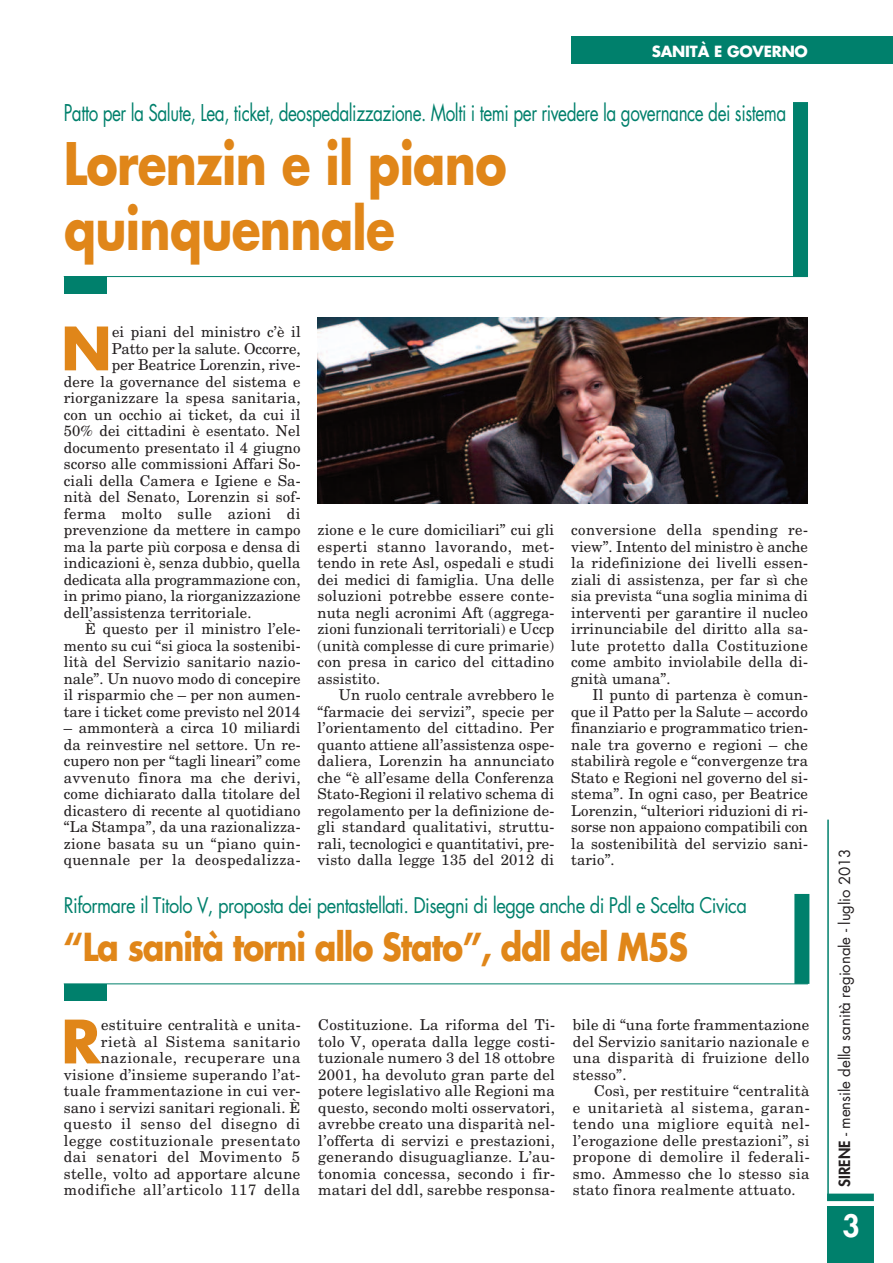
<style>
.page{position:relative;width:893px;height:1263px;background:#fff}
.page>*{position:absolute;margin:0;border:0;box-sizing:border-box;transform-origin:0 0}
.t1{font:700 58.2px "Futura";color:#e08619}
.t2{font:700 57px/64.5px "Futura";letter-spacing:-.015em;color:#e08619;scale:.83 1}
.t3{font:700 37.5px "Futura";letter-spacing:-.035em;color:#e08619;scale:.85 1}
.t4{font:800 30px "Futura";color:#fff}
.t5{font:22.5px "Futura";letter-spacing:-.025em;color:#00806c;scale:.76 1}
.t6{font:21px "Futura";letter-spacing:-.03em;color:#00806c;scale:.87 1}
.t7{font:15px/16.5px "New Century Schlbk";letter-spacing:.01em;color:#231f20;text-align:justify}
.t8{font:15px/16.5px "New Century Schlbk";letter-spacing:.04em;color:#231f20;text-align:right}
.t9{font:15px "Futura";letter-spacing:-.005em;color:#231f20}
.t10{font:15px "New Century Schlbk";letter-spacing:.03em;color:#231f20}
.t11{font:700 15px "Futura";letter-spacing:-.015em;color:#fff}
.s1{font-weight:800}
</style>
<div class="page">
<div style="left:827px;top:1193px;width:47px;height:8px;background:#00806c"></div>
<hr style="left:827px;top:820px;width:2px;height:381px;background:#00806c">
<div style="left:827px;top:1207px;width:47px;height:56px;background:#00806c"></div>
<div style="left:571px;top:37px;width:322px;height:27px;background:#00806c"></div>
<div style="left:64px;top:276px;width:42px;height:17px;background:#00806c"></div>
<hr style="left:64px;top:276px;width:744px;height:1px;background:#00806c">
<div style="left:793px;top:102px;width:15px;height:175px;background:#00806c"></div>
<div style="left:64px;top:984px;width:42px;height:16px;background:#00806c"></div>
<hr style="left:64px;top:983px;width:744px;height:1px;background:#00806c">
<div style="left:794px;top:894px;width:15px;height:90px;background:#00806c"></div>
<img style="left:317px;top:317px;width:491px;height:186px">
<p class="t11" style="left:652px;top:44px;width:158px">SANITÀ E GOVERNO</p>
<h3 class="t5" style="left:64px;top:102px;width:952px">Patto per la Salute, Lea, ticket, deospedalizzazione. Molti i temi per rivedere la governance dei sistema</h3>
<h2 class="t2" style="left:64px;top:137px;width:535px">Lorenzin e il piano quinquennale</h2>
<h1 class="t1" style="left:61px;top:322px;width:52px">N</h1>
<p class="t7" style="left:112px;top:324px;width:190px">ei piani del ministro c’è il</p>
<p class="t7" style="left:112px;top:340px;width:190px">Patto per la salute. Occorre,</p>
<p class="t7" style="left:112px;top:357px;width:190px">per Beatrice Lorenzin, rive-</p>
<p class="t7" style="left:64px;top:373px;width:238px">dere la governance del sistema e</p>
<p class="t7" style="left:64px;top:390px;width:238px">riorganizzare la spesa sanitaria,</p>
<p class="t7" style="left:64px;top:406px;width:238px">con un occhio ai ticket, da cui il</p>
<p class="t7" style="left:64px;top:423px;width:238px">50% dei cittadini è esentato. Nel</p>
<p class="t7" style="left:64px;top:439px;width:238px">documento presentato il 4 giugno</p>
<p class="t7" style="left:64px;top:456px;width:238px">scorso alle commissioni Affari So-</p>
<p class="t7" style="left:64px;top:472px;width:238px">ciali della Camera e Igiene e Sa-</p>
<p class="t7" style="left:64px;top:489px;width:238px">nità del Senato, Lorenzin si sof-</p>
<p class="t10" style="left:64px;top:505px;width:238px">ferma molto sulle azioni di</p>
<p class="t7" style="left:64px;top:522px;width:238px">prevenzione da mettere in campo</p>
<p class="t7" style="left:64px;top:538px;width:238px">ma la parte più corposa e densa di</p>
<p class="t7" style="left:64px;top:555px;width:238px">indicazioni è, senza dubbio, quella</p>
<p class="t7" style="left:64px;top:571px;width:238px">dedicata alla programmazione con,</p>
<p class="t7" style="left:64px;top:588px;width:238px">in primo piano, la riorganizzazione</p>
<p class="t7" style="left:64px;top:604px;width:189px">dell’assistenza territoriale.</p>
<p class="t7" style="left:85px;top:621px;width:217px">È questo per il ministro l’ele-</p>
<p class="t7" style="left:64px;top:637px;width:238px">mento su cui “si gioca la sostenibi-</p>
<p class="t7" style="left:64px;top:654px;width:238px">lità del Servizio sanitario nazio-</p>
<p class="t7" style="left:64px;top:670px;width:238px">nale”. Un nuovo modo di concepire</p>
<p class="t7" style="left:64px;top:687px;width:238px">il risparmio che – per non aumen-</p>
<p class="t7" style="left:64px;top:703px;width:238px">tare i ticket come previsto nel 2014</p>
<p class="t7" style="left:64px;top:720px;width:238px">– ammonterà a circa 10 miliardi da reinvestire nel settore. Un re&shy;cupero non per “tagli lineari” come avvenuto finora ma che derivi, come dichiarato dalla titolare del dicastero di recente al quotidiano “La Stampa”, da una razionalizza&shy;zione basata su un “piano quin&shy;quennale per la deospedalizza-</p>
<p class="t7" style="left:571px;top:522px;width:238px">conversione della spending re&shy;view”. Intento del ministro è anche la ridefinizione dei livelli essen&shy;ziali di assistenza, per far sì che sia prevista “una soglia minima di interventi per garantire il nucleo irrinunciabile del diritto alla sa&shy;lute protetto dalla Costituzione come ambito inviolabile della di&shy;gnità umana”.</p>
<p class="t7" style="left:571px;top:687px;width:238px;text-indent:21px">Il punto di partenza è comun&shy;que il Patto per la Salute – accordo finanziario e programmatico trien&shy;nale tra governo e regioni – che stabilirà regole e “convergenze tra Stato e Regioni nel governo del si&shy;stema”. In ogni caso, per Beatrice Lorenzin, “ulteriori riduzioni di ri&shy;sorse non appaiono compatibili con la sostenibilità del servizio sani&shy;tario”.</p>
<h3 class="t6" style="left:64px;top:896px;width:787px">Riformare il Titolo V, proposta dei pentastellati. Disegni di legge anche di Pdl e Scelta Civica</h3>
<h3 class="t3" style="left:64px;top:930px;width:736px">“La sanità torni allo Stato”, ddl del M5S</h3>
<p class="t7" style="left:317px;top:522px;width:238px">zione e le cure domiciliari” cui gli esperti stanno lavorando, met&shy;tendo in rete Asl, ospedali e studi dei medici di famiglia. Una delle soluzioni potrebbe essere conte&shy;nuta negli acronimi Aft (aggrega&shy;zioni funzionali territoriali) e Uccp (unità complesse di cure primarie) con presa in carico del cittadino assistito.</p>
<p class="t7" style="left:317px;top:687px;width:238px;text-indent:21px">Un ruolo centrale avrebbero le “farmacie dei servizi”, specie per l’orientamento del cittadino. Per quanto attiene all’assistenza ospe&shy;daliera, Lorenzin ha annunciato che “è all’esame della Conferenza Stato-Regioni il relativo schema di regolamento per la definizione de&shy;gli standard qualitativi, struttu&shy;rali, tecnologici e quantitativi, pre&shy;visto dalla legge 135 del 2012 di</p>
<p class="t8" style="left:64px;top:1017px;width:239px">estituire centralità e unita&shy;rietà al Sistema sanitario nazionale, recuperare una visione d’insieme superando l’at&shy;tuale frammentazione in cui ver&shy;sano i servizi sanitari regionali. È questo il senso del disegno di legge costituzionale presentato dai senatori del Movimento 5 stelle, volto ad apportare alcune modifiche all’articolo 117 della</p>
<p class="t7" style="left:318px;top:1017px;width:238px">Costituzione. La riforma del Ti&shy;tolo V, operata dalla legge costi&shy;tuzionale numero 3 del 18 ottobre 2001, ha devoluto gran parte del potere legislativo alle Regioni ma questo, secondo molti osservatori, avrebbe creato una disparità nel&shy;l’offerta di servizi e prestazioni, generando disuguaglianze. L’au&shy;tonomia concessa, secondo i fir&shy;matari del ddl, sarebbe responsa-</p>
<p class="t7" style="left:573px;top:1017px;width:238px">bile di “una forte frammentazione del Servizio sanitario nazionale e una disparità di fruizione dello stesso”.</p>
<h1 class="t1" style="left:61px;top:1015px;width:41px">R</h1>
<p class="t7" style="left:573px;top:1083px;width:238px;text-indent:21px">Così, per restituire “centralità e unitarietà al sistema, garan&shy;tendo una migliore equità nel&shy;l’erogazione delle prestazioni”, si propone di demolire il federali&shy;smo. Ammesso che lo stesso sia stato finora realmente attuato.</p>
<p class="t9" style="left:838px;top:1186px;width:339px;rotate:-90deg"><span class="s1">SIRENE</span> - mensile della sanità regionale - luglio 2013</p>
<h3 class="t4" style="left:842px;top:1211px;width:19px">3</h3>
</div>
